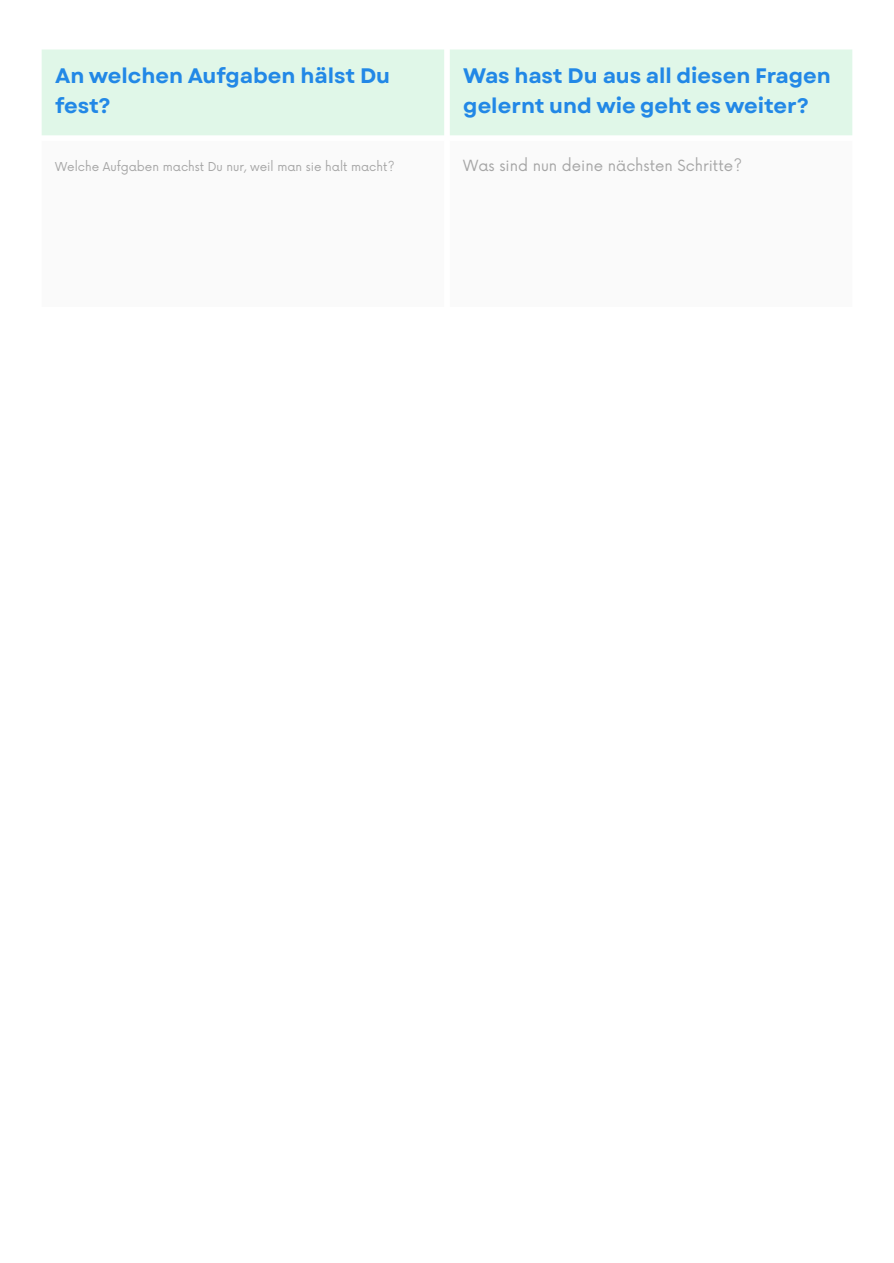
<style>
.page{position:relative;width:894px;height:1263px;background:#fff}
.page>*{position:absolute;margin:0;border:0;box-sizing:border-box;transform-origin:0 0}
.t1{font:700 21px/29.2px "Garet";color:#2288e6}
.t2{font:15px "Now";color:#a6a6a6}
.t3{font:12px "Now";color:#a6a6a6}
</style>
<div class="page">
<div style="left:42px;top:50px;width:810px;height:85px;background:#e0f7e8"></div>
<p class="t1" style="left:55px;top:61px;width:336px">An welchen Aufgaben hälst Du fest?</p>
<p class="t1" style="left:463px;top:61px;width:369px">Was hast Du aus all diesen Fragen gelernt und wie geht es weiter?</p>
<p class="t3" style="left:55px;top:160px;width:341px">Welche Aufgaben machst Du nur, weil man sie halt macht?</p>
<p class="t2" style="left:463px;top:158px;width:280px">Was sind nun deine nächsten Schritte?</p>
</div>
